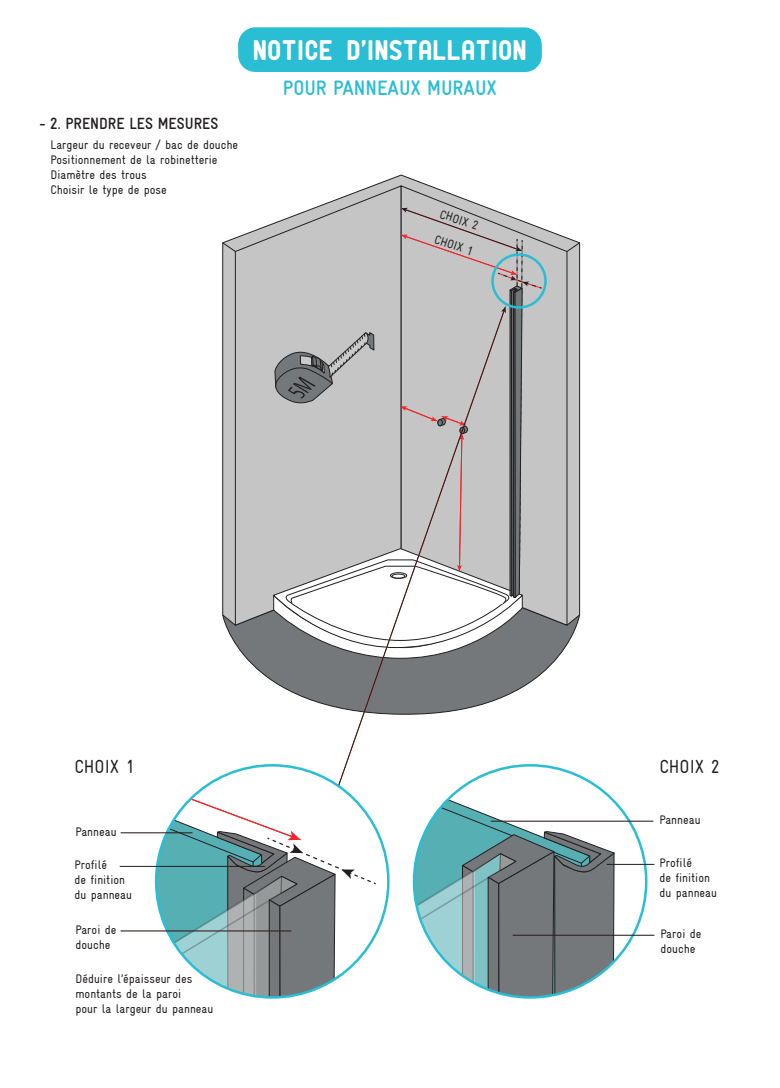
<style>
.page{position:relative;width:780px;height:1088px;background:#fff}
.page>*{position:absolute;margin:0;border:0;box-sizing:border-box;transform-origin:0 0}
.t1{font:27.12px "PTF NORDIC Round";color:#fff}
.t2{font:700 21px "Gravur Condensed";color:#29bed3}
.t3{font:18.75px "Gravur Condensed";color:#231f20}
.t4{font:700 16.25px "Gravur Condensed";color:#231f20}
.t5{font:12.5px/15px "Gravur Condensed";color:#231f20}
</style>
<div class="page">
<div style="left:240px;top:30px;width:299px;height:40px;background:#29bed3;border-radius:15px"></div>
<div style="left:238px;top:27px;width:304px;height:45px;border:5px solid #29bed3;border-radius:15px"></div>
<svg style="left:225px;top:625px;width:352px;height:83px"></svg>
<svg style="left:222px;top:175px;width:358px;height:450px"></svg>
<svg style="left:235px;top:185px;width:166px;height:441px"></svg>
<svg style="left:401px;top:185px;width:166px;height:441px"></svg>
<svg style="left:222px;top:242px;width:14px;height:10px"></svg>
<svg style="left:566px;top:242px;width:14px;height:10px"></svg>
<svg style="left:337px;top:659px;width:168px;height:106px"></svg>
<svg style="left:273px;top:208px;width:269px;height:451px;background:#bfbebe"></svg>
<svg style="left:156px;top:765px;width:221px;height:232px"></svg>
<div style="left:491px;top:253px;width:55px;height:56px;border:2px solid #29bed3;border-radius:50%"></div>
<svg style="left:424px;top:765px;width:158px;height:66px"></svg>
<svg style="left:414px;top:831px;width:201px;height:166px;background:#829b9d"></svg>
<hr style="left:121px;top:832px;width:71px;height:1px;background:#231f20">
<hr style="left:120px;top:866px;width:145px;height:1px;background:#231f20">
<hr style="left:121px;top:931px;width:170px;height:1px;background:#231f20">
<hr style="left:491px;top:821px;width:162px;height:1px;background:#231f20">
<hr style="left:606px;top:864px;width:48px;height:1px;background:#231f20">
<hr style="left:512px;top:935px;width:142px;height:1px;background:#231f20">
<h3 class="t4" style="left:39px;top:114px;width:180px">- 2. PRENDRE LES MESURES</h3>
<p class="t5" style="left:50px;top:137px;width:189px">Largeur du receveur / bac de douche<br>Positionnement de la robinetterie<br>Diamètre des trous<br>Choisir le type de pose</p>
<h1 class="t1" style="left:253px;top:38px;width:275px">NOTICE D’INSTALLATION</h1>
<h2 class="t2" style="left:283px;top:76px;width:215px">POUR PANNEAUX MURAUX</h2>
<p class="t5" style="left:442px;top:206px;width:42px;rotate:18deg">CHOIX 2</p>
<p class="t5" style="left:437px;top:232px;width:42px;rotate:18deg">CHOIX 1</p>
<h3 class="t3" style="left:74px;top:756px;width:62px">CHOIX 1</h3>
<p class="t5" style="left:75px;top:824px;width:43px">Panneau</p>
<p class="t5" style="left:74px;top:857px;width:59px">Profilé<br>de finition du panneau</p>
<p class="t5" style="left:75px;top:922px;width:42px">Paroi de douche</p>
<p class="t5" style="left:75px;top:971px;width:139px">Déduire l’épaisseur des montants de la paroi<br>pour la largeur du panneau</p>
<h3 class="t3" style="left:659px;top:756px;width:62px">CHOIX 2</h3>
<p class="t5" style="left:659px;top:812px;width:43px">Panneau</p>
<p class="t5" style="left:659px;top:855px;width:59px">Profilé<br>de finition du panneau</p>
<p class="t5" style="left:660px;top:926px;width:42px">Paroi de douche</p>
</div>
